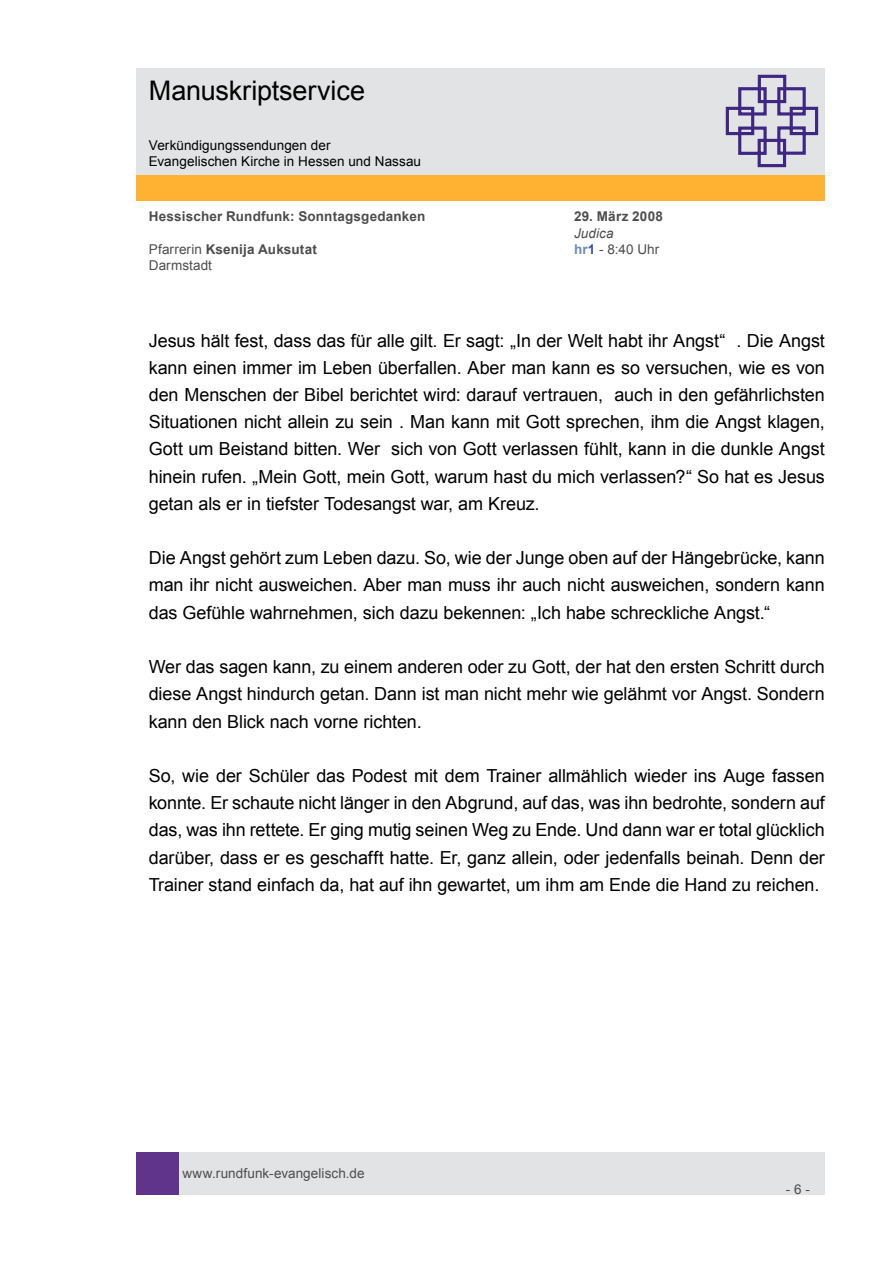
<style>
.page{position:relative;width:893px;height:1263px;background:#fff}
.page>*{position:absolute;margin:0;border:0;box-sizing:border-box;transform-origin:0 0}
.t1{font:27px "Arial";letter-spacing:-.005em;color:#000}
.t2{font:18px/27.2px "Arial";letter-spacing:-.005em;color:#000;text-align:justify}
.t3{font:700 13.5px "Arial";letter-spacing:.015em;color:#4d4d4d}
.t4{font:13.5px/16.2px "Arial";letter-spacing:.005em;color:#000}
.t5{font:13.5px "Arial";letter-spacing:.005em;color:#4d4d4d}
.t6{font:italic 13.5px "Arial";letter-spacing:.01em;color:#4d4d4d}
.s1{font-weight:400}
.s2{font-weight:700;color:#688bc0}
.s3{font-weight:700;color:#2f4fa1}
</style>
<div class="page">
<div style="left:179px;top:1152px;width:646px;height:43px;background:#e2e3e4"></div>
<div style="left:136px;top:1152px;width:43px;height:43px;background:#5f348a"></div>
<div style="left:136px;top:175px;width:689px;height:26px;background:#ffb132"></div>
<div style="left:136px;top:68px;width:689px;height:106px;background:#e2e3e4"></div>
<svg style="left:725px;top:74px;width:94px;height:94px"></svg>
<h1 class="t1" style="left:149px;top:73px;width:218px">Manuskriptservice</h1>
<p class="t4" style="left:149px;top:137px;width:274px">Verkündigungssendungen der<br>Evangelischen Kirche in Hessen und Nassau</p>
<p class="t3" style="left:149px;top:208px;width:278px">Hessischer Rundfunk: Sonntagsgedanken</p>
<p class="t3" style="left:574px;top:208px;width:90px">29. März 2008</p>
<p class="t6" style="left:574px;top:224px;width:41px">Judica</p>
<p class="t3" style="left:149px;top:240px;width:170px"><span class="s1">Pfarrerin</span> Ksenija Auksutat</p>
<p class="t5" style="left:574px;top:240px;width:87px"><span class="s2">hr</span><span class="s3">1</span> - 8:40 Uhr</p>
<p class="t5" style="left:149px;top:256px;width:65px">Darmstadt</p>
<p class="t2" style="left:149px;top:327px;width:678px">Jesus hält fest, dass das für alle gilt. Er sagt: „In der Welt habt ihr Angst“ . Die Angst kann einen immer im Leben überfallen. Aber man kann es so versuchen, wie es von den Menschen der Bibel berichtet wird: darauf vertrauen, auch in den gefährlichsten Situationen nicht allein zu sein . Man kann mit Gott sprechen, ihm die Angst klagen, Gott um Beistand bitten. Wer sich von Gott verlassen fühlt, kann in die dunkle Angst hinein rufen. „Mein Gott, mein Gott, warum hast du mich verlassen?“ So hat es Jesus getan als er in tiefster Todesangst war, am Kreuz.</p>
<p class="t2" style="left:149px;top:544px;width:677px">Die Angst gehört zum Leben dazu. So, wie der Junge oben auf der Hängebrücke, kann man ihr nicht ausweichen. Aber man muss ihr auch nicht ausweichen, sondern kann das Gefühle wahrnehmen, sich dazu bekennen: „Ich habe schreckliche Angst.“</p>
<p class="t2" style="left:149px;top:653px;width:677px">Wer das sagen kann, zu einem anderen oder zu Gott, der hat den ersten Schritt durch diese Angst hindurch getan. Dann ist man nicht mehr wie gelähmt vor Angst. Sondern kann den Blick nach vorne richten.</p>
<p class="t2" style="left:149px;top:762px;width:678px">So, wie der Schüler das Podest mit dem Trainer allmählich wieder ins Auge fassen konnte. Er schaute nicht länger in den Abgrund, auf das, was ihn bedrohte, sondern auf das, was ihn rettete. Er ging mutig seinen Weg zu Ende. Und dann war er total glücklich darüber, dass er es geschafft hatte. Er, ganz allein, oder jedenfalls beinah. Denn der Trainer stand einfach da, hat auf ihn gewartet, um ihm am Ende die Hand zu reichen.</p>
<p class="t5" style="left:182px;top:1164px;width:184px">www.rundfunk-evangelisch.de</p>
<p class="t5" style="left:786px;top:1180px;width:26px">- 6 -</p>
</div>
